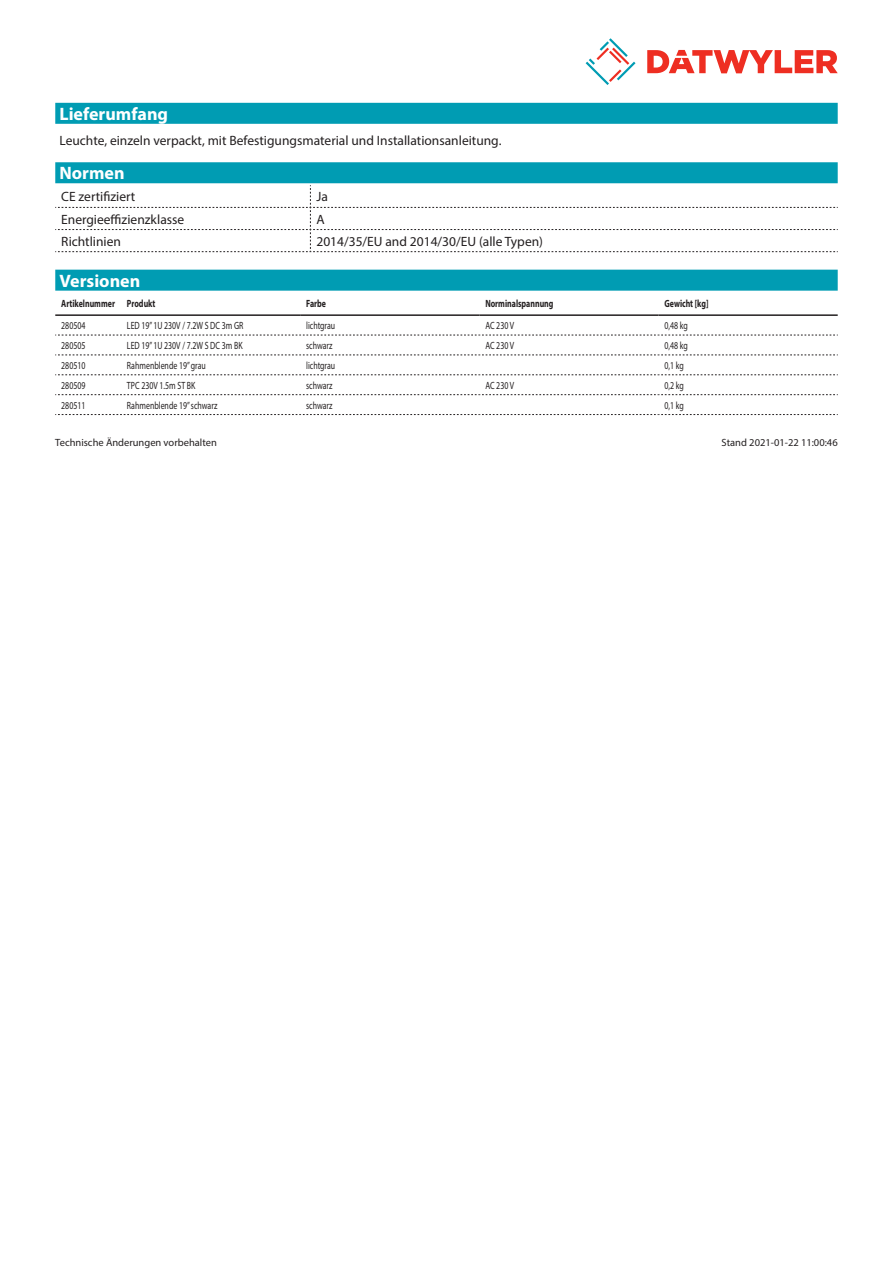
<style>
.page{position:relative;width:893px;height:1263px;background:#fff}
.page>*{position:absolute;margin:0;border:0;box-sizing:border-box;transform-origin:0 0}
.Standard_Head_Proper{font:700 18px "Myriad Pro";color:#fff}
.myriad_light_propert{font:13.5px "Myriad Pro";color:#231f20}
.Standard_text{font:13.5px "Myriad Pro";color:#231f20}
.myriadlight{font:10.5px "Myriad Pro";color:#231f20;scale:.75 1}
.Footnote{font:10.5px "Myriad Pro";color:#231f20}
.myriadbold{font:700 10.5px "Myriad Pro";color:#231f20;scale:.75 1}
</style>
<div class="page">
<svg style="left:586px;top:38px;width:49px;height:47px"></svg>
<svg style="left:647px;top:50px;width:191px;height:23px"></svg>
<div style="left:55px;top:162px;width:783px;height:21px;background:#009cb3"></div>
<svg style="left:55px;top:185px;width:783px;height:67px"></svg>
<div style="left:55px;top:270px;width:783px;height:21px;background:#009cb3"></div>
<hr style="left:55px;top:314px;width:66px;height:2px;background:#231f20">
<hr style="left:121px;top:314px;width:179px;height:2px;background:#231f20">
<hr style="left:300px;top:314px;width:179px;height:2px;background:#231f20">
<hr style="left:479px;top:314px;width:179px;height:2px;background:#231f20">
<hr style="left:658px;top:314px;width:180px;height:2px;background:#231f20">
<svg style="left:55px;top:335px;width:783px;height:1px"></svg>
<svg style="left:55px;top:355px;width:783px;height:1px"></svg>
<svg style="left:55px;top:374px;width:783px;height:1px"></svg>
<svg style="left:55px;top:394px;width:783px;height:1px"></svg>
<svg style="left:55px;top:414px;width:783px;height:1px"></svg>
<div style="left:55px;top:103px;width:783px;height:21px;background:#009cb3"></div>
<p class="Standard_Head_Proper" style="left:60px;top:102px;width:110px">Lieferumfang</p>
<p class="Standard_text" style="left:60px;top:132px;width:443px">Leuchte, einzeln verpackt, mit Befestigungsmaterial und Installationsanleitung.</p>
<p class="Standard_Head_Proper" style="left:60px;top:161px;width:67px">Normen</p>
<p class="myriad_light_propert" style="left:61px;top:189px;width:76px">CE zertifiziert</p>
<p class="myriad_light_propert" style="left:316px;top:189px;width:13px">Ja</p>
<p class="myriad_light_propert" style="left:61px;top:211px;width:125px">Energieeffizienzklasse</p>
<p class="myriad_light_propert" style="left:316px;top:211px;width:10px">A</p>
<p class="myriad_light_propert" style="left:61px;top:233px;width:61px">Richtlinien</p>
<p class="myriad_light_propert" style="left:316px;top:233px;width:228px">2014/35/EU and 2014/30/EU (alle Typen)</p>
<p class="Standard_Head_Proper" style="left:60px;top:269px;width:82px">Versionen</p>
<p class="myriadbold" style="left:61px;top:296px;width:73px">Artikelnummer</p>
<p class="myriadbold" style="left:127px;top:296px;width:39px">Produkt</p>
<p class="myriadbold" style="left:306px;top:296px;width:28px">Farbe</p>
<p class="myriadbold" style="left:485px;top:296px;width:92px">Norminalspannung</p>
<p class="myriadbold" style="left:664px;top:296px;width:60px">Gewicht [kg]</p>
<p class="myriadlight" style="left:61px;top:319px;width:34px">280504</p>
<p class="myriadlight" style="left:127px;top:319px;width:157px">LED 19” 1U 230V / 7.2W S DC 3m GR</p>
<p class="myriadlight" style="left:306px;top:319px;width:40px">lichtgrau</p>
<p class="myriadlight" style="left:485px;top:319px;width:40px">AC 230 V</p>
<p class="myriadlight" style="left:664px;top:319px;width:33px">0,48 kg</p>
<p class="myriadlight" style="left:61px;top:339px;width:34px">280505</p>
<p class="myriadlight" style="left:127px;top:339px;width:156px">LED 19” 1U 230V / 7.2W S DC 3m BK</p>
<p class="myriadlight" style="left:306px;top:339px;width:37px">schwarz</p>
<p class="myriadlight" style="left:485px;top:339px;width:40px">AC 230 V</p>
<p class="myriadlight" style="left:664px;top:339px;width:33px">0,48 kg</p>
<p class="myriadlight" style="left:61px;top:359px;width:34px">280510</p>
<p class="myriadlight" style="left:127px;top:359px;width:107px">Rahmenblende 19” grau</p>
<p class="myriadlight" style="left:306px;top:359px;width:40px">lichtgrau</p>
<p class="myriadlight" style="left:664px;top:359px;width:27px">0,1 kg</p>
<p class="myriadlight" style="left:61px;top:379px;width:34px">280509</p>
<p class="myriadlight" style="left:127px;top:379px;width:93px">TPC 230V 1.5m ST BK</p>
<p class="myriadlight" style="left:306px;top:379px;width:37px">schwarz</p>
<p class="myriadlight" style="left:485px;top:379px;width:40px">AC 230 V</p>
<p class="myriadlight" style="left:664px;top:379px;width:27px">0,2 kg</p>
<p class="myriadlight" style="left:61px;top:399px;width:34px">280511</p>
<p class="myriadlight" style="left:127px;top:399px;width:122px">Rahmenblende 19” schwarz</p>
<p class="myriadlight" style="left:306px;top:399px;width:37px">schwarz</p>
<p class="myriadlight" style="left:664px;top:399px;width:27px">0,1 kg</p>
<p class="Footnote" style="left:55px;top:436px;width:163px">Technische Änderungen vorbehalten</p>
<p class="Footnote" style="left:722px;top:436px;width:118px">Stand 2021-01-22 11:00:46</p>
</div>
